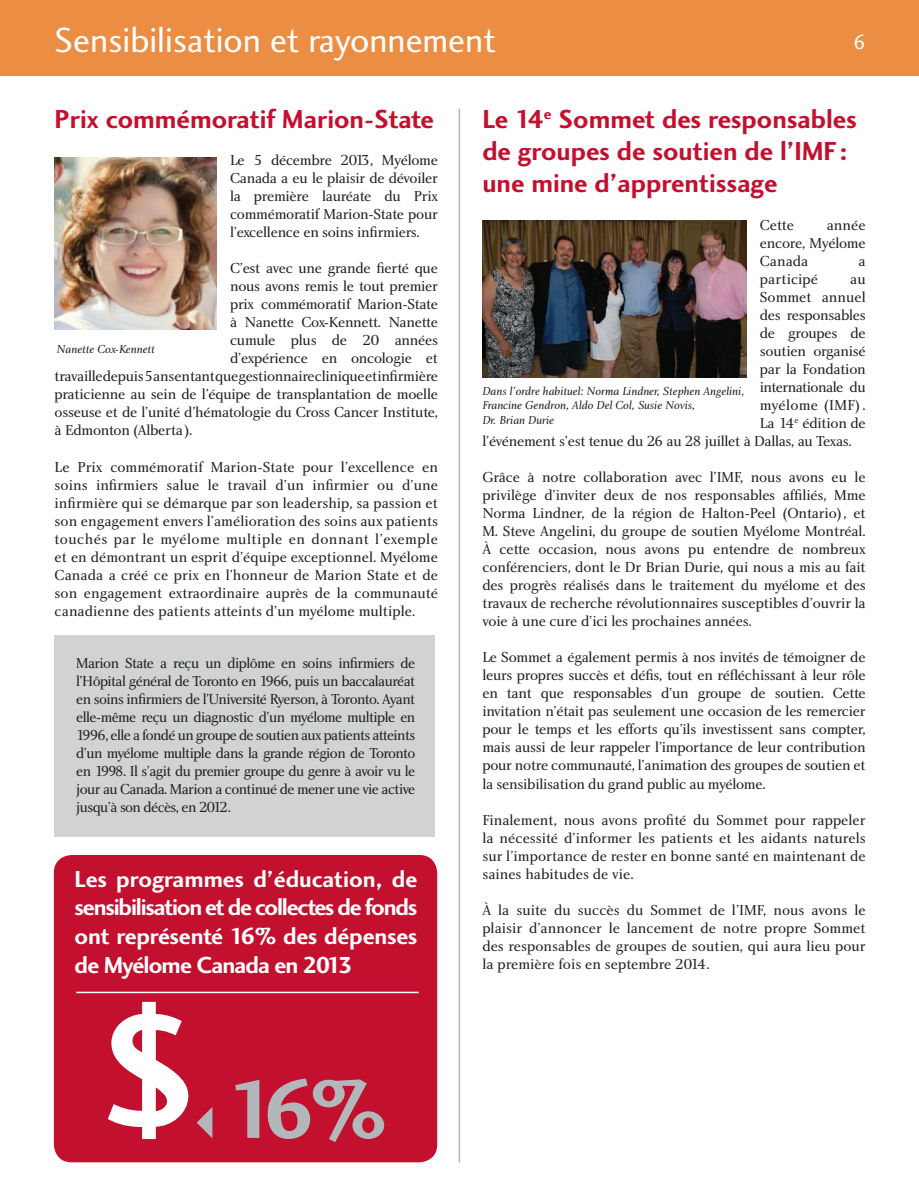
<style>
.page{position:relative;width:919px;height:1189px;background:#fff}
.page>*{position:absolute;margin:0;border:0;box-sizing:border-box;transform-origin:0 0}
.t1{font:85.5px "Charlotte Sans Bold Plain";color:#b2b7bb}
.t2{font:36px "Charlotte Sans Book Plain";color:#fff}
.t3{font:27px/32.4px "Charlotte Sans Bold Plain";color:#c3102f}
.t4{font:24px/28.8px "Charlotte Sans Bold Plain";letter-spacing:-.035em;color:#fff;text-align:justify}
.t5{font:21px "Charlotte Sans Book Plain";color:#fff}
.t6{font:15px/18px "Charlotte Book Plain";letter-spacing:-.02em;color:#231f20;text-align:justify}
.t7{font:15px "Charlotte Book Plain";color:#231f20}
.t8{font:15px "Charlotte Book Plain";letter-spacing:-.04em;color:#231f20}
.t9{font:15px "Charlotte Book Plain";letter-spacing:.02em;color:#231f20}
.t10{font:12px/14.4px "Charlotte Book Italic Plain";color:#231f20}
</style>
<div class="page">
<div style="left:0;top:0;width:919px;height:76px;background:#eb8d43"></div>
<hr style="left:459px;top:109px;width:1px;height:1053px;background:#b2b7bb">
<div style="left:55px;top:635px;width:380px;height:202px;background:#d1d2d4"></div>
<img style="left:55px;top:157px;width:162px;height:173px">
<div style="left:54px;top:854px;width:383px;height:308px;background:#c3102f;border-radius:18px"></div>
<svg style="left:108px;top:1001px;width:80px;height:137px"></svg>
<svg style="left:197px;top:1107px;width:15px;height:31px"></svg>
<hr style="left:76px;top:991px;width:343px;height:2px;background:#fff">
<img style="left:482px;top:221px;width:264px;height:157px">
<h2 class="t2" style="left:55px;top:19px;width:443px">Sensibilisation et rayonnement</h2>
<h3 class="t5" style="left:853px;top:30px;width:14px">6</h3>
<h3 class="t3" style="left:55px;top:102px;width:381px">Prix commémoratif Marion-State</h3>
<p class="t6" style="left:230px;top:151px;width:209px">Le 5 décembre 2013, Myélome Canada a eu le plaisir de dévoiler la première lauréate du Prix commémoratif Marion-State pour l’excellence en soins infirmiers.</p>
<p class="t6" style="left:230px;top:259px;width:209px">C’est avec une grande fierté que</p>
<p class="t6" style="left:230px;top:277px;width:209px">nous avons remis le tout premier</p>
<p class="t6" style="left:230px;top:295px;width:209px">prix commémoratif Marion-State</p>
<p class="t6" style="left:230px;top:313px;width:209px">à Nanette Cox-Kennett. Nanette</p>
<p class="t6" style="left:230px;top:331px;width:209px">cumule plus de 20 années</p>
<p class="t6" style="left:230px;top:349px;width:209px">d’expérience en oncologie et</p>
<p class="t6" style="left:55px;top:367px;width:385px">travaille depuis 5 ans en tant que gestionnaire clinique et infirmière</p>
<p class="t6" style="left:55px;top:385px;width:385px">praticienne au sein de l’équipe de transplantation de moelle</p>
<p class="t6" style="left:55px;top:403px;width:385px">osseuse et de l’unité d’hématologie du Cross Cancer Institute,</p>
<p class="t6" style="left:55px;top:421px;width:139px">à Edmonton (Alberta).</p>
<p class="t6" style="left:55px;top:457px;width:385px">Le Prix commémoratif Marion-State pour l’excellence en soins infirmiers salue le travail d’un infirmier ou d’une infirmière qui se démarque par son leadership, sa passion et son engagement envers l’amélioration des soins aux patients touchés par le myélome multiple en donnant l’exemple et en démontrant un esprit d’équipe exceptionnel. Myélome Canada a créé ce prix en l’honneur de Marion State et de son engagement extraordinaire auprès de la communauté canadienne des patients atteints d’un myélome multiple.</p>
<p class="t10" style="left:57px;top:342px;width:100px">Nanette Cox-Kennett</p>
<p class="t6" style="left:76px;top:653px;width:341px">Marion State a reçu un diplôme en soins infirmiers de l’Hôpital général de Toronto en 1966, puis un baccalauréat en soins infirmiers de l’Université Ryerson, à Toronto. Ayant elle-même reçu un diagnostic d’un myélome multiple en 1996, elle a fondé un groupe de soutien aux patients atteints d’un myélome multiple dans la grande région de Toronto en 1998. Il s’agit du premier groupe du genre à avoir vu le jour au Canada. Marion a continué de mener une vie active jusqu’à son décès, en 2012.</p>
<h3 class="t4" style="left:75px;top:863px;width:344px">Les programmes d’éducation, de sensibilisation et de collectes de fonds ont représenté 16% des dépenses de Myélome Canada en 2013</h3>
<h1 class="t1" style="left:228px;top:1058px;width:161px">16%</h1>
<h3 class="t3" style="left:482px;top:102px;width:376px">Le 14<sup>e</sup> Sommet des responsables de groupes de soutien de l’IMF : une mine d’apprentissage</h3>
<p class="t6" style="left:760px;top:216px;width:36px">Cette</p>
<p class="t6" style="left:760px;top:216px;width:107px;text-indent:67px">année encore, Myélome Canada</p>
<p class="t6" style="left:859px;top:252px;width:9px">a</p>
<p class="t7" style="left:760px;top:270px;width:60px">participé</p>
<p class="t6" style="left:850px;top:270px;width:17px">au</p>
<p class="t7" style="left:760px;top:288px;width:107px">Sommet annuel</p>
<p class="t6" style="left:760px;top:306px;width:107px">des responsables</p>
<p class="t6" style="left:760px;top:324px;width:107px">de groupes de</p>
<p class="t6" style="left:760px;top:342px;width:107px">soutien organisé</p>
<p class="t6" style="left:760px;top:360px;width:107px">par la Fondation</p>
<p class="t8" style="left:760px;top:378px;width:107px">internationale du</p>
<p class="t9" style="left:760px;top:396px;width:107px">myélome (IMF).</p>
<p class="t6" style="left:760px;top:414px;width:107px">La 14<sup>e</sup> édition de</p>
<p class="t6" style="left:482px;top:432px;width:371px">l’événement s’est tenue du 26 au 28 juillet à Dallas, au Texas.</p>
<p class="t6" style="left:482px;top:468px;width:385px">Grâce à notre collaboration avec l’IMF, nous avons eu le privilège d’inviter deux de nos responsables affiliés, Mme Norma Lindner, de la région de Halton-Peel (Ontario), et M. Steve Angelini, du groupe de soutien Myélome Montréal.<br>À cette occasion, nous avons pu entendre de nombreux conférenciers, dont le Dr Brian Durie, qui nous a mis au fait des progrès réalisés dans le traitement du myélome et des travaux de recherche révolutionnaires susceptibles d’ouvrir la voie à une cure d’ici les prochaines années.</p>
<p class="t6" style="left:482px;top:648px;width:385px">Le Sommet a également permis à nos invités de témoigner de leurs propres succès et défis, tout en réfléchissant à leur rôle en tant que responsables d’un groupe de soutien. Cette invitation n’était pas seulement une occasion de les remercier pour le temps et les efforts qu’ils investissent sans compter, mais aussi de leur rappeler l’importance de leur contribution pour notre communauté, l’animation des groupes de soutien et la sensibilisation du grand public au myélome.</p>
<p class="t6" style="left:482px;top:810px;width:385px">Finalement, nous avons profité du Sommet pour rappeler la nécessité d’informer les patients et les aidants naturels sur l’importance de rester en bonne santé en maintenant de saines habitudes de vie.</p>
<p class="t6" style="left:482px;top:900px;width:385px">À la suite du succès du Sommet de l’IMF, nous avons le plaisir d’annoncer le lancement de notre propre Sommet des responsables de groupes de soutien, qui aura lieu pour la première fois en septembre 2014.</p>
<p class="t10" style="left:482px;top:383px;width:264px">Dans l’ordre habituel: Norma Lindner, Stephen Angelini,<br>Francine Gendron, Aldo Del Col, Susie Novis,<br>Dr. Brian Durie</p>
</div>
